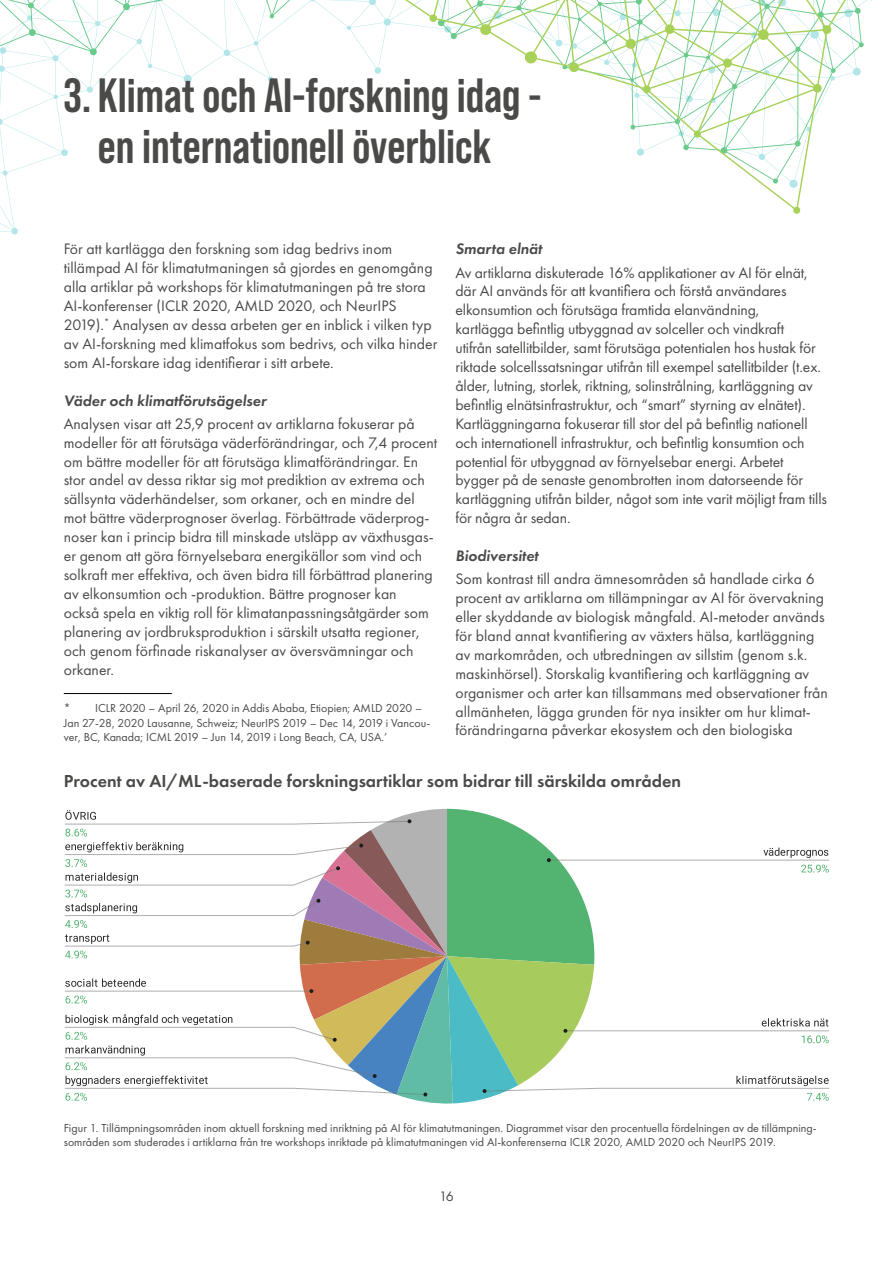
<style>
.page{position:relative;width:893px;height:1263px;background:#fff}
.page>*{position:absolute;margin:0;border:0;box-sizing:border-box;transform-origin:0 0}
.t1{font:700 48px/51px "Bebas Neue Pro";color:#4a4a49;text-align:center}
.t2{font:600 18px "Futura PT";color:#4a4a49}
.t3{font:15.75px/18.9px "Futura PT";color:#4a4a49}
.t4{font:italic 600 15.75px "Futura PT";color:#4a4a49}
.t5{font:14.25px "Futura PT";color:#4a4a49}
.t6{font:12px/14.4px "Futura PT";color:#4a4a49}
</style>
<div class="page">
<svg style="left:0;top:0;width:873px;height:214px"></svg>
<hr style="left:64px;top:693px;width:108px;height:1px;background:#000">
<svg style="left:65px;top:809px;width:764px;height:294px"></svg>
<h1 class="t1" style="left:64px;top:69px;width:479px">3. Klimat och AI-forskning idag - en internationell överblick</h1>
<p class="t3" style="left:64px;top:240px;width:375px">För att kartlägga den forskning som idag bedrivs inom tillämpad AI för klimatutmaningen så gjordes en genomgång alla artiklar på workshops för klimatutmaningen på tre stora AI-konferenser (ICLR 2020, AMLD 2020, och NeurIPS 2019).<sup>*</sup> Analysen av dessa arbeten ger en inblick i vilken typ av AI-forskning med klimatfokus som bedrivs, och vilka hinder som AI-forskare idag identifierar i sitt arbete.</p>
<p class="t4" style="left:64px;top:390px;width:204px">Väder och klimatförutsägelser</p>
<p class="t3" style="left:64px;top:414px;width:375px">Analysen visar att 25,9 procent av artiklarna fokuserar på modeller för att förutsäga väderförändringar, och 7,4 procent om bättre modeller för att förutsäga klimatförändringar. En stor andel av dessa riktar sig mot prediktion av extrema och sällsynta väderhändelser, som orkaner, och en mindre del mot bättre väderprognoser överlag. Förbättrade väderprog&shy;noser kan i princip bidra till minskade utsläpp av växthusgas&shy;er genom att göra förnyelsebara energikällor som vind och solkraft mer effektiva, och även bidra till förbättrad planering av elkonsumtion och -produktion. Bättre prognoser kan<br>också spela en viktig roll för klimatanpassningsåtgärder som planering av jordbruksproduktion i särskilt utsatta regioner, och genom förfinade riskanalyser av översvämningar och orkaner.</p>
<p class="t6" style="left:64px;top:701px;width:368px">* ICLR 2020 – April 26, 2020 in Addis Ababa, Etiopien; AMLD 2020 –<br>Jan 27-28, 2020 Lausanne, Schweiz; NeurIPS 2019 – Dec 14, 2019 i Vancou&shy;ver, BC, Kanada; ICML 2019 – Jun 14, 2019 i Long Beach, CA, USA.’</p>
<p class="t4" style="left:455px;top:239px;width:88px">Smarta elnät</p>
<p class="t3" style="left:455px;top:263px;width:373px">Av artiklarna diskuterade 16% applikationer av AI för elnät, där AI används för att kvantifiera och förstå användares elkonsumtion och förutsäga framtida elanvändning,<br>kartlägga befintlig utbyggnad av solceller och vindkraft<br>utifrån satellitbilder, samt förutsäga potentialen hos hustak för riktade solcellssatsningar utifrån till exempel satellitbilder (t.ex. ålder, lutning, storlek, riktning, solinstrålning, kartläggning av befintlig elnätsinfrastruktur, och “smart” styrning av elnätet).<br>Kartläggningarna fokuserar till stor del på befintlig nationell och internationell infrastruktur, och befintlig konsumtion och potential för utbyggnad av förnyelsebar energi. Arbetet bygger på de senaste genombrotten inom datorseende för kartläggning utifrån bilder, något som inte varit möjligt fram tills för några år sedan.</p>
<p class="t4" style="left:455px;top:546px;width:85px">Biodiversitet</p>
<p class="t3" style="left:455px;top:569px;width:374px">Som kontrast till andra ämnesområden så handlade cirka 6 procent av artiklarna om tillämpningar av AI för övervakning eller skyddande av biologisk mångfald. AI-metoder används för bland annat kvantifiering av växters hälsa, kartläggning av markområden, och utbredningen av sillstim (genom s.k. maskinhörsel). Storskalig kvantifiering och kartläggning av organismer och arter kan tillsammans med observationer från allmänheten, lägga grunden för nya insikter om hur klimat&shy;förändringarna påverkar ekosystem och den biologiska</p>
<p class="t2" style="left:64px;top:769px;width:619px">Procent av AI/ML-baserade forskningsartiklar som bidrar till särskilda områden</p>
<p class="t6" style="left:64px;top:1120px;width:754px">Figur 1. Tillämpningsområden inom aktuell forskning med inriktning på AI för klimatutmaningen. Diagrammet visar den procentuella fördelningen av de tillämpning&shy;sområden som studerades i artiklarna från tre workshops inriktade på klimatutmaningen vid AI-konferenserna ICLR 2020, AMLD 2020 och NeurIPS 2019.</p>
<p class="t5" style="left:439px;top:1187px;width:16px">16</p>
</div>
